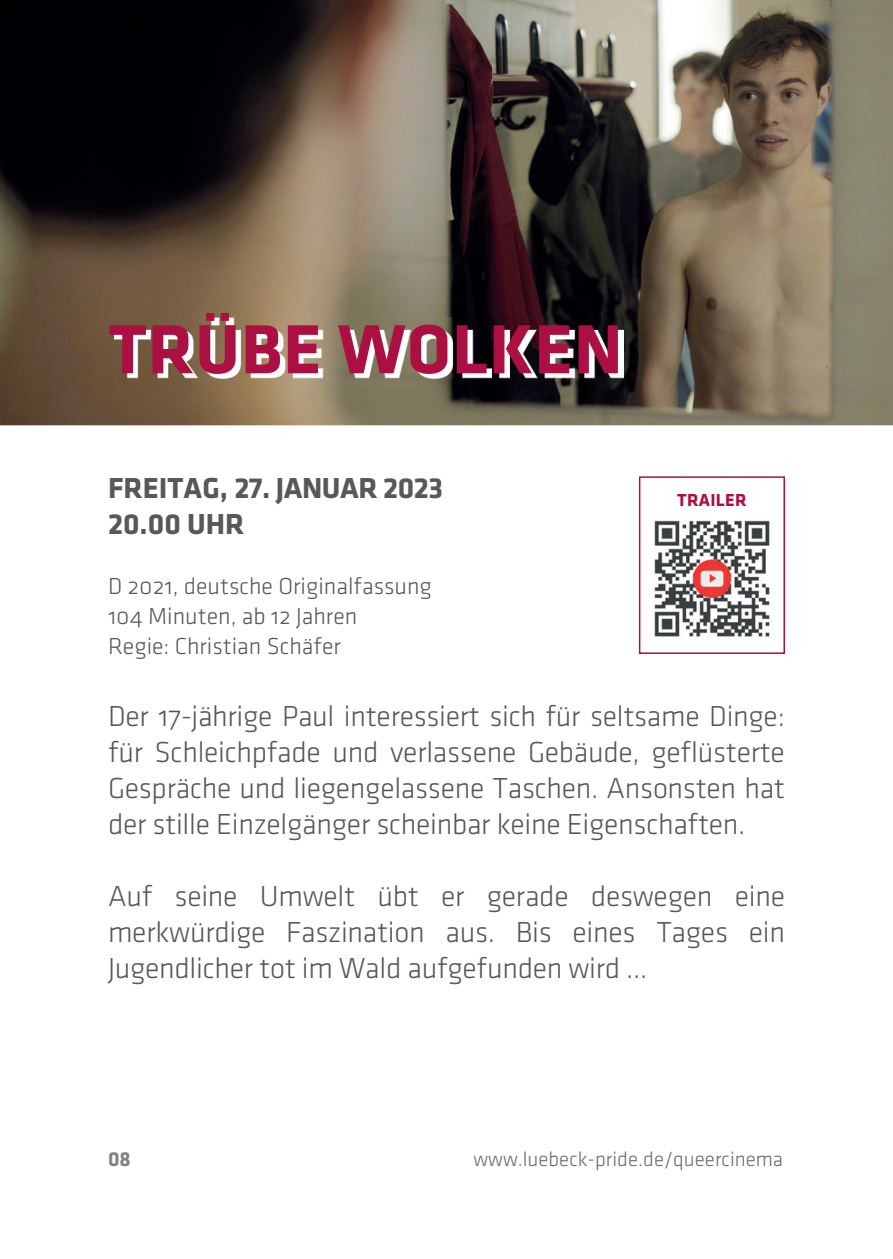
<style>
.page{position:relative;width:893px;height:1259px;background:#fff}
.page>*{position:absolute;margin:0;border:0;box-sizing:border-box;transform-origin:0 0}
.t1{font:700 72px "Klavika";letter-spacing:.015em;color:#ac1042}
.t2{font:30px/36px "Klavika Light OSF";letter-spacing:-.01em;color:#57585a;text-align:justify}
.t3{font:700 30px/36px "Klavika";color:#57585a}
.t4{font:24px/30px "Klavika Light OSF";color:#57585a}
.t5{font:21px "Klavika Light OSF";color:#6c6d70}
.t6{font:700 21px "Klavika";color:#808285}
.t7{font:700 18px "Klavika";letter-spacing:.015em;color:#ac1042}
</style>
<div class="page">
<img style="left:0;top:0;width:893px;height:425px">
<img style="left:114px;top:317px;width:509px;height:62px">
<div style="left:639px;top:476px;width:146px;height:178px;border:2px solid #ac1042"></div>
<img style="left:654px;top:520px;width:116px;height:117px">
<h1 class="t1" style="left:109px;top:310px;width:516px">TRÜBE WOLKEN</h1>
<p class="t3" style="left:108px;top:469px;width:337px">FREITAG, 27. JANUAR 2023<br>20.00 UHR</p>
<p class="t4" style="left:108px;top:571px;width:325px">D 2021, deutsche Originalfassung<br>104 Minuten, ab 12 Jahren<br>Regie: Christian Schäfer</p>
<p class="t7" style="left:677px;top:490px;width:71px">TRAILER</p>
<p class="t2" style="left:108px;top:698px;width:678px">Der 17-jährige Paul interessiert sich für seltsame Dinge: für Schleichpfade und verlassene Gebäude, geflüsterte Gespräche und liegengelassene Taschen. Ansonsten hat der stille Einzelgänger scheinbar keine Eigenschaften.</p>
<p class="t2" style="left:108px;top:878px;width:678px">Auf seine Umwelt übt er gerade deswegen eine merkwürdige Faszination aus. Bis eines Tages ein Jugendlicher tot im Wald aufgefunden wird …</p>
<p class="t6" style="left:108px;top:1147px;width:24px">08</p>
<p class="t5" style="left:473px;top:1148px;width:311px">www.luebeck-pride.de/queercinema</p>
</div>
